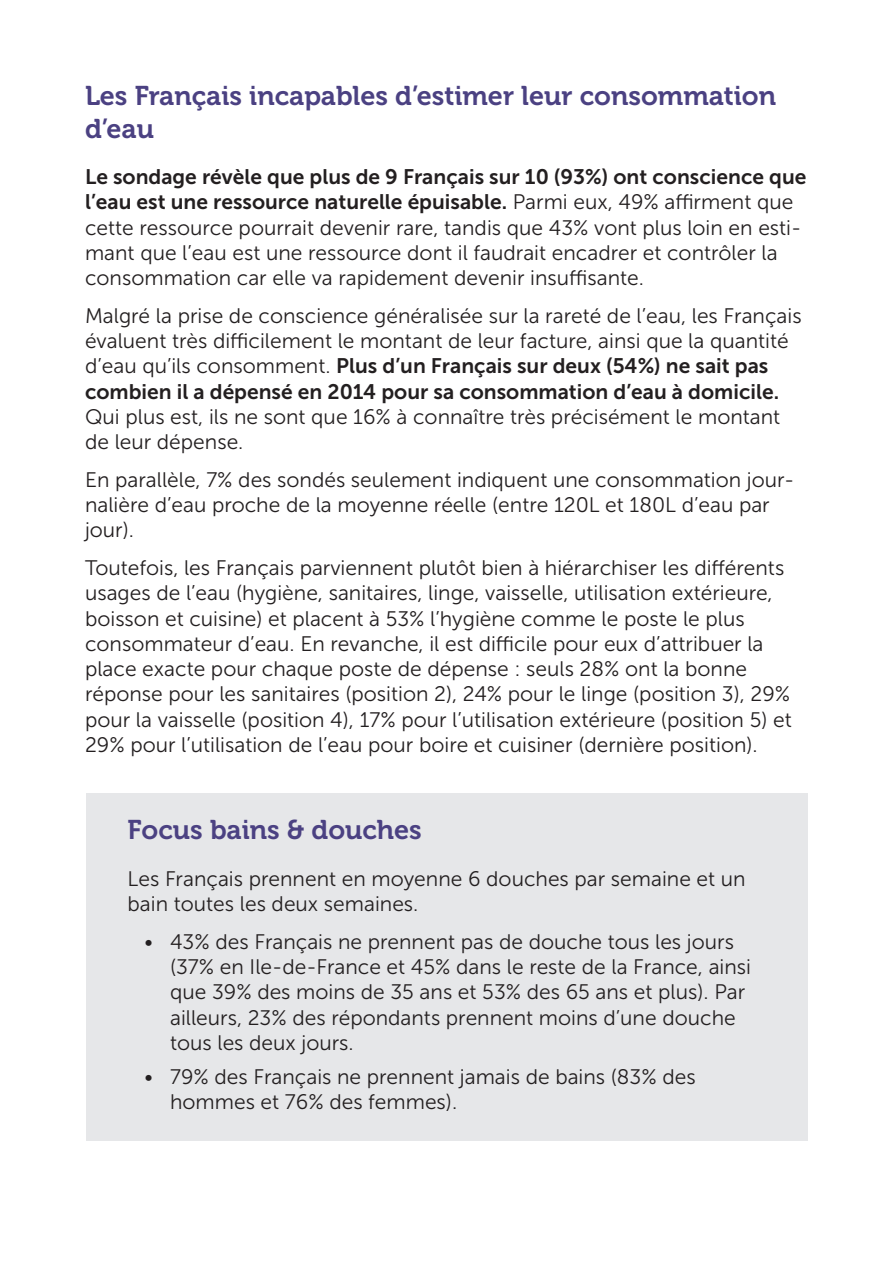
<style>
.page{position:relative;width:893px;height:1263px;background:#fff}
.page>*{position:absolute;margin:0;border:0;box-sizing:border-box;transform-origin:0 0}
.titre1{font:27px/32.4px "Museo 700";color:#4b4182}
.Texte{font:21px/25.2px "Museo Sans 300";color:#231f20}
.Texte_liste{font:21px/25.2px "Museo Sans 300";color:#231f20}
.s1{font-family:"Museo Sans 700"}
</style>
<div class="page">
<div style="left:86px;top:794px;width:721px;height:347px;background:#e6e7e9"></div>
<p class="titre1" style="left:85px;top:80px;width:693px">Les Français incapables d’estimer leur consommation d’eau</p>
<p class="Texte" style="left:85px;top:164px;width:723px"><span class="s1">Le sondage révèle que plus de 9 Français sur 10 (93%) ont conscience que l’eau est une ressource naturelle épuisable.</span> Parmi eux, 49% affirment que cette ressource pourrait devenir rare, tandis que 43% vont plus loin en esti&shy;mant que l’eau est une ressource dont il faudrait encadrer et contrôler la consommation car elle va rapidement devenir insuffisante.</p>
<p class="Texte" style="left:85px;top:303px;width:718px">Malgré la prise de conscience généralisée sur la rareté de l’eau, les Français évaluent très difficilement le montant de leur facture, ainsi que la quantité d’eau qu’ils consomment. <span class="s1">Plus d’un Français sur deux (54%) ne sait pas combien il a dépensé en 2014 pour sa consommation d’eau à domicile.<br></span>Qui plus est, ils ne sont que 16% à connaître très précisément le montant de leur dépense.</p>
<p class="Texte" style="left:85px;top:467px;width:711px">En parallèle, 7% des sondés seulement indiquent une consommation jour&shy;nalière d’eau proche de la moyenne réelle (entre 120L et 180L d’eau par jour).</p>
<p class="Texte" style="left:85px;top:556px;width:708px">Toutefois, les Français parviennent plutôt bien à hiérarchiser les différents usages de l’eau (hygiène, sanitaires, linge, vaisselle, utilisation extérieure, boisson et cuisine) et placent à 53% l’hygiène comme le poste le plus consommateur d’eau. En revanche, il est difficile pour eux d’attribuer la place exacte pour chaque poste de dépense : seuls 28% ont la bonne réponse pour les sanitaires (position 2), 24% pour le linge (position 3), 29% pour la vaisselle (position 4), 17% pour l’utilisation extérieure (position 5) et 29% pour l’utilisation de l’eau pour boire et cuisiner (dernière position).</p>
<p class="titre1" style="left:128px;top:814px;width:296px">Focus bains &amp; douches</p>
<p class="Texte" style="left:128px;top:866px;width:620px">Les Français prennent en moyenne 6 douches par semaine et un bain toutes les deux semaines.</p>
<p class="Texte_liste" style="left:170px;top:929px;width:582px;text-indent:-26px">• 43% des Français ne prennent pas de douche tous les jours (37% en Ile-de-France et 45% dans le reste de la France, ainsi que 39% des moins de 35 ans et 53% des 65 ans et plus). Par ailleurs, 23% des répondants prennent moins d’une douche tous les deux jours.</p>
<p class="Texte_liste" style="left:170px;top:1064px;width:527px;text-indent:-26px">• 79% des Français ne prennent jamais de bains (83% des hommes et 76% des femmes).</p>
</div>
